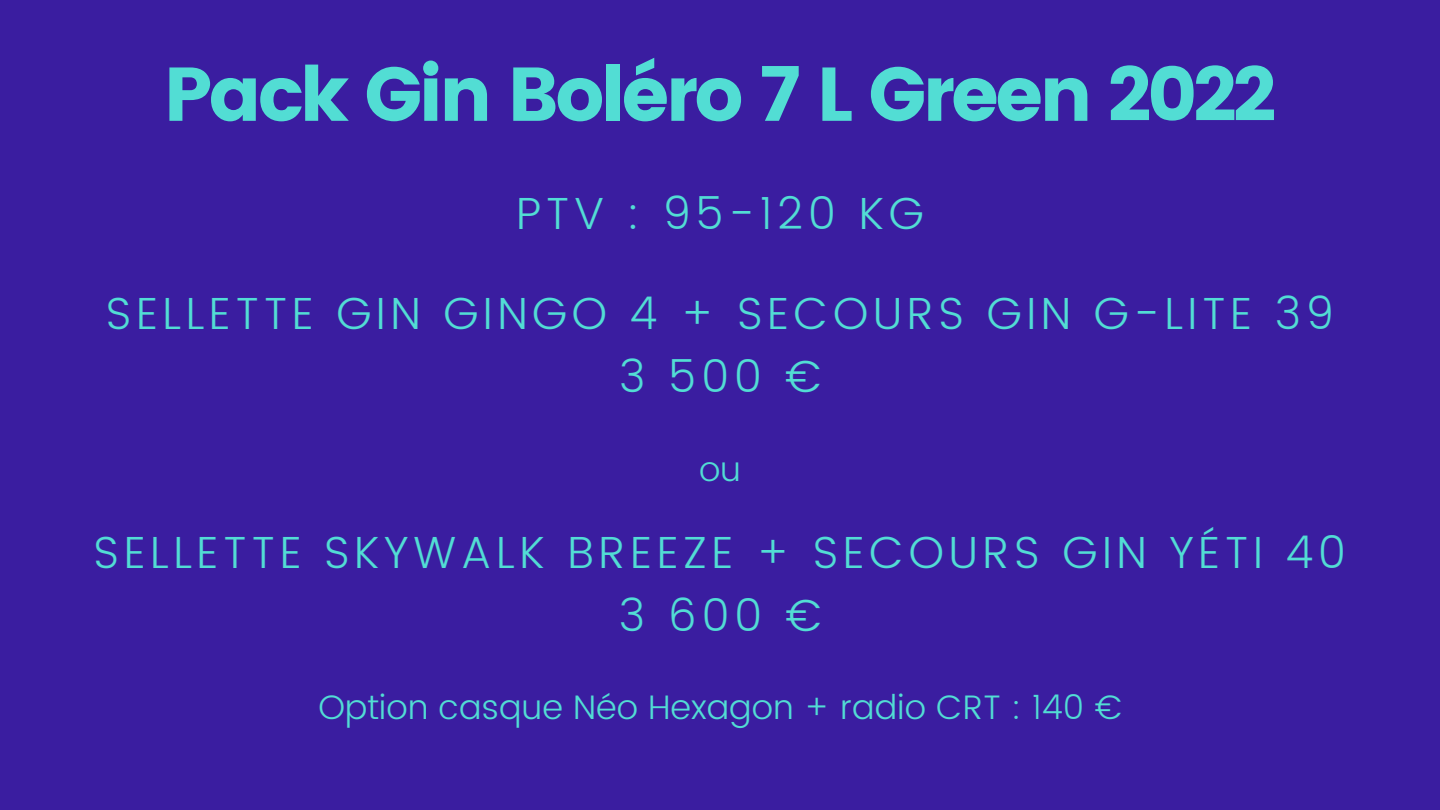
<style>
.page{position:relative;width:1440px;height:810px;background:#3a1da0}
.page>*{position:absolute;margin:0;border:0;box-sizing:border-box;transform-origin:0 0}
.t1{font:76px "Poppins";letter-spacing:-.05em;color:#52ddd4}
.t2{font:300 45px/63px "Poppins";letter-spacing:.1em;color:#52ddd4;text-align:center}
.t3{font:300 34px "Poppins";color:#52ddd4}
</style>
<div class="page">
<h1 class="t1" style="left:164px;top:50px;width:1114px">Pack Gin Boléro 7 L Green 2022</h1>
<p class="t2" style="left:516px;top:182px;width:409px">PTV : 95-120 KG</p>
<p class="t2" style="left:106px;top:281px;width:1230px">SELLETTE GIN GINGO 4 + SECOURS GIN G-LITE 39<br>3 500 €</p>
<p class="t3" style="left:699px;top:449px;width:43px">ou</p>
<p class="t2" style="left:94px;top:521px;width:1254px">SELLETTE SKYWALK BREEZE + SECOURS GIN YÉTI 40<br>3 600 €</p>
<p class="t3" style="left:318px;top:687px;width:805px">Option casque Néo Hexagon + radio CRT : 140 €</p>
</div>
